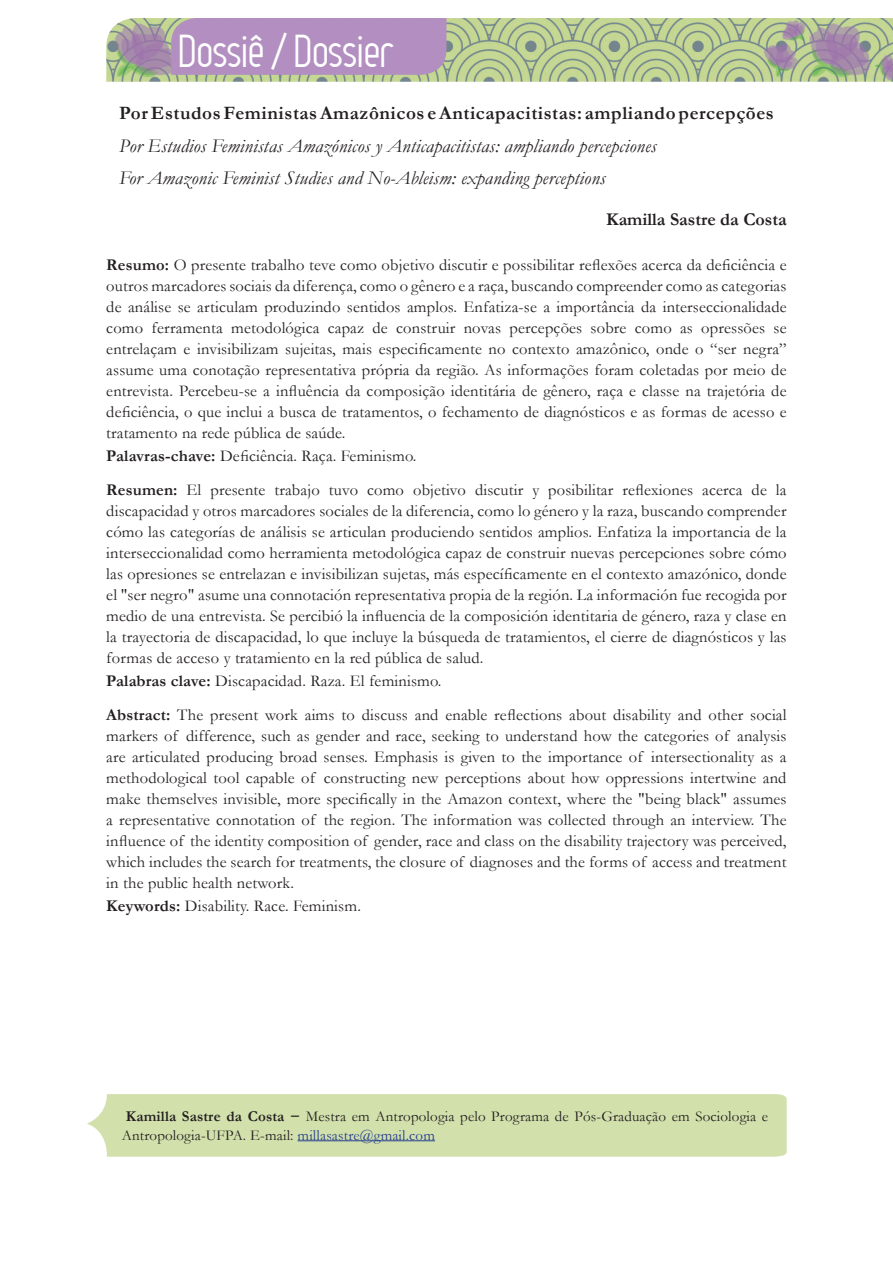
<style>
.page{position:relative;width:893px;height:1263px;background:#fff}
.page>*{position:absolute;margin:0;border:0;box-sizing:border-box;transform-origin:0 0}
.t1{font:45px "Leger";letter-spacing:-.01em;color:#fff}
.Título_1-imgs{font:italic 19.5px "Garamond";letter-spacing:.01em;color:#231f20}
.Título_abertura{font:700 19.05px "Garamond";letter-spacing:.03em;color:#231f20}
.Nome_Autor{font:700 18px "Garamond";color:#231f20}
.Resumo{font:16.5px/21px "Garamond";letter-spacing:.01em;color:#231f20;text-align:justify}
.t2{font:15px/18.8px "Garamond";letter-spacing:.01em;color:#231f20}
.s1{font-weight:700}
.s2{color:#253f8e}
</style>
<div class="page">
<img style="left:106px;top:18px;width:787px;height:64px">
<div style="left:171px;top:18px;width:275px;height:57px;background:#b28fc0"></div>
<div style="left:87px;top:1094px;width:700px;height:63px;background:#d2e0ac"></div>
<hr style="left:298px;top:1140px;width:137px;height:1px;background:#253f8e">
<p class="t1" style="left:179px;top:26px;width:216px">Dossiê / Dossier</p>
<p class="Título_abertura" style="left:119px;top:100px;width:656px">Por Estudos Feministas Amazônicos e Anticapacitistas: ampliando percepções</p>
<p class="Título_1-imgs" style="left:119px;top:132px;width:539px">Por Estudios Feministas Amazónicos y Anticapacitistas: ampliando percepciones</p>
<p class="Título_1-imgs" style="left:119px;top:165px;width:488px">For Amazonic Feminist Studies and No-Ableism: expanding perceptions</p>
<p class="Nome_Autor" style="left:606px;top:207px;width:182px">Kamilla Sastre da Costa</p>
<p class="Resumo" style="left:106px;top:254px;width:682px"><span class="s1">Resumo:</span> O presente trabalho teve como objetivo discutir e possibilitar reflexões acerca da deficiência e outros marcadores sociais da diferença, como o gênero e a raça, buscando compreender como as categorias de análise se articulam produzindo sentidos amplos. Enfatiza-se a importância da interseccionalidade como ferramenta metodológica capaz de construir novas percepções sobre como as opressões se entrelaçam e invisibilizam sujeitas, mais especificamente no contexto amazônico, onde o “ser negra” assume uma conotação representativa própria da região. As informações foram coletadas por meio de entrevista. Percebeu-se a influência da composição identitária de gênero, raça e classe na trajetória de deficiência, o que inclui a busca de tratamentos, o fechamento de diagnósticos e as formas de acesso e tratamento na rede pública de saúde.</p>
<p class="Resumo" style="left:106px;top:445px;width:312px"><span class="s1">Palavras-chave:</span> Deficiência. Raça. Feminismo.</p>
<p class="Resumo" style="left:106px;top:479px;width:682px"><span class="s1">Resumen:</span> El presente trabajo tuvo como objetivo discutir y posibilitar reflexiones acerca de la discapacidad y otros marcadores sociales de la diferencia, como lo género y la raza, buscando comprender cómo las categorías de análisis se articulan produciendo sentidos amplios. Enfatiza la importancia de la interseccionalidad como herramienta metodológica capaz de construir nuevas percepciones sobre cómo las opresiones se entrelazan e invisibilizan sujetas, más específicamente en el contexto amazónico, donde el "ser negro" asume una connotación representativa propia de la región. La información fue recogida por medio de una entrevista. Se percibió la influencia de la composición identitaria de género, raza y clase en la trayectoria de discapacidad, lo que incluye la búsqueda de tratamientos, el cierre de diagnósticos y las formas de acceso y tratamiento en la red pública de salud.</p>
<p class="Resumo" style="left:106px;top:670px;width:337px"><span class="s1">Palabras clave:</span> Discapacidad. Raza. El feminismo.</p>
<p class="Resumo" style="left:106px;top:704px;width:682px"><span class="s1">Abstract:</span> The present work aims to discuss and enable reflections about disability and other social markers of difference, such as gender and race, seeking to understand how the categories of analysis are articulated producing broad senses. Emphasis is given to the importance of intersectionality as a methodological tool capable of constructing new perceptions about how oppressions intertwine and make themselves invisible, more specifically in the Amazon context, where the "being black" assumes a representative connotation of the region. The information was collected through an interview. The influence of the identity composition of gender, race and class on the disability trajectory was perceived, which includes the search for treatments, the closure of diagnoses and the forms of access and treatment in the public health network.</p>
<p class="Resumo" style="left:106px;top:895px;width:256px"><span class="s1">Keywords:</span> Disability. Race. Feminism.</p>
<p class="t2" style="left:122px;top:1106px;width:648px"><span class="s1">Kamilla Sastre da Costa −</span> Mestra em Antropologia pelo Programa de Pós-Graduação em Sociologia e<br>Antropologia-UFPA. E-mail: <span class="s2">millasastre@gmail.com</span></p>
</div>
